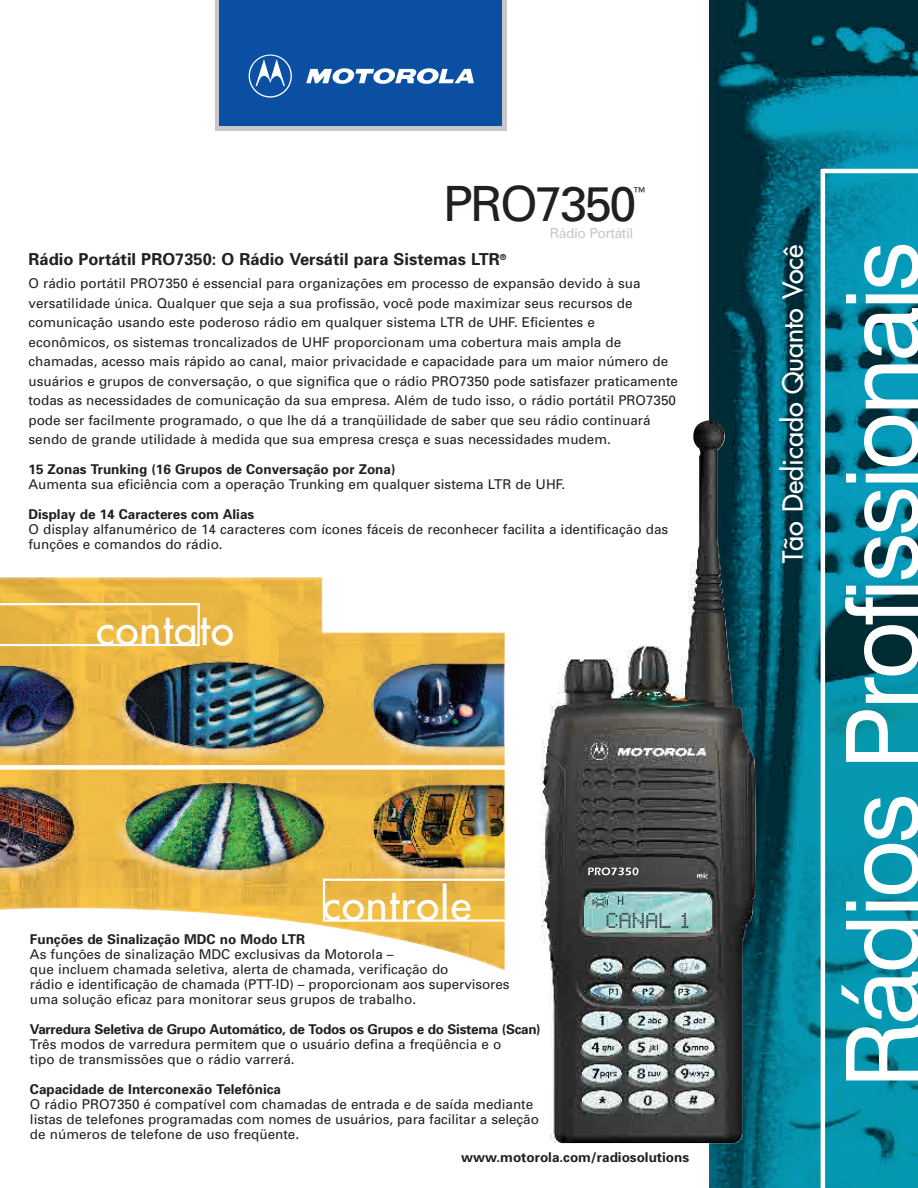
<style>
.page{position:relative;width:918px;height:1188px;background:#fff}
.page>*{position:absolute;margin:0;border:0;box-sizing:border-box;transform-origin:0 0}
.t1{font:100.5px "Swiss 721 BT";letter-spacing:-.035em;color:#fff}
.t2{font:48.6px "Univers";letter-spacing:-.05em;color:#231f20}
.t3{font:42px "Futura";letter-spacing:.03em;color:#fff}
.t4{font:27px "Futura";color:#fff}
.t5{font:24px "Bubbledot ICG Fine Pos";color:#3c4446}
.t6{font:700 16.5px "Univers";color:#231f20}
.t7{font:13.8px "Univers";letter-spacing:-.03em;color:#c7c8ca}
.t8{font:13.5px/19.5px "Univers";color:#231f20}
.t9{font:700 13.5px "Univers";color:#231f20}
.t10{font:700 13.5px "Univers";letter-spacing:-.02em;color:#231f20}
.t11{font:12.15px "Univers";color:#231f20}
</style>
<div class="page">
<img style="left:710px;top:0;width:208px;height:1188px">
<img style="left:0;top:577px;width:505px;height:394px">
<hr style="left:823px;top:169px;width:95px;height:4px;background:#fff">
<hr style="left:821px;top:169px;width:4px;height:1019px;background:#fff">
<div style="left:0;top:765px;width:579px;height:5px;background:#fff"></div>
<div style="left:215px;top:0;width:292px;height:130px;background:#c7c8ca"></div>
<div style="left:220px;top:0;width:282px;height:126px;background:#0a4fa2"></div>
<svg style="left:306px;top:68px;width:168px;height:16px"></svg>
<svg style="left:249px;top:55px;width:43px;height:43px"></svg>
<img style="left:541px;top:420px;width:215px;height:723px">
<svg style="left:588px;top:868px;width:50px;height:7px"></svg>
<svg style="left:0;top:602px;width:201px;height:45px;background:#ecbe57"></svg>
<svg style="left:322px;top:877px;width:183px;height:46px;background:#ecbf58"></svg>
<h2 class="t2" style="left:443px;top:186px;width:195px">PRO7350</h2>
<p class="t11" style="left:633px;top:187px;width:14px">™</p>
<p class="t6" style="left:28px;top:253px;width:479px">Rádio Portátil PRO7350: O Rádio Versátil para Sistemas LTR<sup>®</sup></p>
<p class="t8" style="left:28px;top:275px;width:651px">O rádio portátil PRO7350 é essencial para organizações em processo de expansão devido à sua versatilidade única. Qualquer que seja a sua profissão, você pode maximizar seus recursos de comunicação usando este poderoso rádio em qualquer sistema LTR de UHF. Eficientes e econômicos, os sistemas troncalizados de UHF proporcionam uma cobertura mais ampla de chamadas, acesso mais rápido ao canal, maior privacidade e capacidade para um maior número de usuários e grupos de conversação, o que significa que o rádio PRO7350 pode satisfazer praticamente todas as necessidades de comunicação da sua empresa. Além de tudo isso, o rádio portátil PRO7350 pode ser facilmente programado, o que lhe dá a tranqüilidade de saber que seu rádio continuará sendo de grande utilidade à medida que sua empresa cresça e suas necessidades mudem.</p>
<p class="t9" style="left:28px;top:464px;width:369px">15 Zonas Trunking (16 Grupos de Conversação por Zona)</p>
<p class="t8" style="left:28px;top:476px;width:538px">Aumenta sua eficiência com a operação Trunking em qualquer sistema LTR de UHF.</p>
<p class="t9" style="left:28px;top:509px;width:227px">Display de 14 Caracteres com Alias</p>
<p class="t8" style="left:28px;top:523px;width:641px;line-height:15px">O display alfanumérico de 14 caracteres com ícones fáceis de reconhecer facilita a identificação das funções e comandos do rádio.</p>
<p class="t7" style="left:550px;top:228px;width:85px">Rádio Portátil</p>
<h3 class="t3" style="left:96px;top:609px;width:139px">contato</h3>
<h3 class="t3" style="left:322px;top:884px;width:150px">controle</h3>
<p class="t9" style="left:30px;top:934px;width:277px">Funções de Sinalização MDC no Modo LTR</p>
<p class="t8" style="left:30px;top:948px;width:481px;line-height:15px">As funções de sinalização MDC exclusivas da Motorola –<br>que incluem chamada seletiva, alerta de chamada, verificação do<br>rádio e identificação de chamada (PTT-ID) – proporcionam aos supervisores uma solução eficaz para monitorar seus grupos de trabalho.</p>
<p class="t10" style="left:30px;top:1024px;width:512px">Varredura Seletiva de Grupo Automático, de Todos os Grupos e do Sistema (Scan)</p>
<p class="t8" style="left:30px;top:1038px;width:473px;line-height:15px">Três modos de varredura permitem que o usuário defina a freqüência e o tipo de transmissões que o rádio varrerá.</p>
<p class="t9" style="left:30px;top:1084px;width:253px">Capacidade de Interconexão Telefônica</p>
<p class="t8" style="left:30px;top:1098px;width:510px;line-height:15px">O rádio PRO7350 é compatível com chamadas de entrada e de saída mediante listas de telefones programadas com nomes de usuários, para facilitar a seleção de números de telefone de uso freqüente.</p>
<h3 class="t5" style="left:605px;top:913px;width:88px">CANAL 1</h3>
<p class="t9" style="left:461px;top:1152px;width:229px">www.motorola.com/radiosolutions</p>
<h3 class="t4" style="left:779px;top:563px;width:320px;rotate:-90deg">Tão Dedicado Quanto Você</h3>
<h1 class="t1" style="left:843px;top:1088px;width:849px;rotate:-90deg">Rádios Profissionais</h1>
</div>
